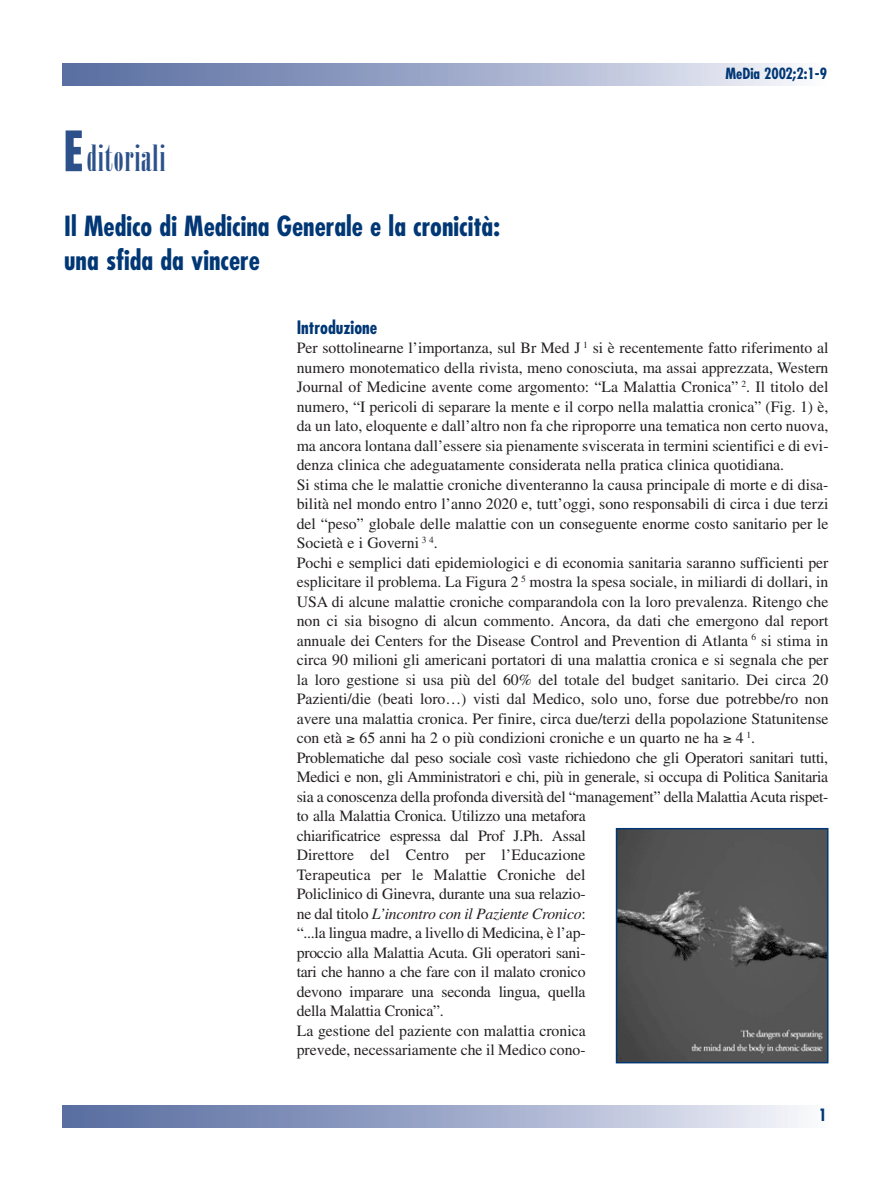
<style>
.page{position:relative;width:893px;height:1190px;background:#fff}
.page>*{position:absolute;margin:0;border:0;box-sizing:border-box;transform-origin:0 0}
.t1{font:36px "Onyx";letter-spacing:.03em;color:#2c518a}
.t2{font:700 condensed 27px/34.2px "Futura";color:#013775}
.t3{font:700 condensed 18px "Futura";color:#013775}
.t4{font:700 condensed 16.5px "Futura";color:#013775}
.t5{font:15.75px/19.5px "Times";color:#231f20}
.t6{font:700 condensed 15px "Futura";color:#013775}
.s1{font-family:"Futura";font-weight:700;font-stretch:condensed;font-size:54px}
.s2{font-style:italic}
</style>
<div class="page">
<div style="left:63px;top:64px;width:765px;height:21px;background:linear-gradient(to right,#51679d,#f3f3fa)"></div>
<div style="left:63px;top:1106px;width:765px;height:21px;background:linear-gradient(to right,#50669d,#f1f2f9)"></div>
<img style="left:618px;top:831px;width:207px;height:229px">
<div style="left:615px;top:828px;width:213px;height:235px;border:2px solid #013775"></div>
<h1 class="t1" style="left:63px;top:145px;width:104px"><span class="s1">E</span>ditoriali</h1>
<h2 class="t2" style="left:64px;top:211px;width:437px">Il Medico di Medicina Generale e la cronicità: una sfida da vincere</h2>
<p class="t6" style="left:725px;top:66px;width:103px">MeDia 2002;2:1-9</p>
<p class="t3" style="left:297px;top:319px;width:82px">Introduzione</p>
<p class="t5" style="left:297px;top:339px;width:533px">Per sottolinearne l’importanza, sul Br Med J <sup>1</sup> si è recentemente fatto riferimento al numero monotematico della rivista, meno conosciuta, ma assai apprezzata, Western Journal of Medicine avente come argomento: “La Malattia Cronica” <sup>2</sup>. Il titolo del numero, “I pericoli di separare la mente e il corpo nella malattia cronica” (Fig. 1) è, da un lato, eloquente e dall’altro non fa che riproporre una tematica non certo nuova, ma ancora lontana dall’essere sia pienamente sviscerata in termini scientifici e di evi&shy;denza clinica che adeguatamente considerata nella pratica clinica quotidiana.<br>Si stima che le malattie croniche diventeranno la causa principale di morte e di disa&shy;bilità nel mondo entro l’anno 2020 e, tutt’oggi, sono responsabili di circa i due terzi del “peso” globale delle malattie con un conseguente enorme costo sanitario per le Società e i Governi <sup>3</sup> <sup>4</sup>.<br>Pochi e semplici dati epidemiologici e di economia sanitaria saranno sufficienti per esplicitare il problema. La Figura 2 <sup>5</sup> mostra la spesa sociale, in miliardi di dollari, in USA di alcune malattie croniche comparandola con la loro prevalenza. Ritengo che non ci sia bisogno di alcun commento. Ancora, da dati che emergono dal report annuale dei Centers for the Disease Control and Prevention di Atlanta <sup>6</sup> si stima in circa 90 milioni gli americani portatori di una malattia cronica e si segnala che per la loro gestione si usa più del 60% del totale del budget sanitario. Dei circa 20<br>Pazienti/die (beati loro…) visti dal Medico, solo uno, forse due potrebbe/ro non avere una malattia cronica. Per finire, circa due/terzi della popolazione Statunitense con età ≥ 65 anni ha 2 o più condizioni croniche e un quarto ne ha ≥ 4 <sup>1</sup>.<br>Problematiche dal peso sociale così vaste richiedono che gli Operatori sanitari tutti, Medici e non, gli Amministratori e chi, più in generale, si occupa di Politica Sanitaria sia a conoscenza della profonda diversità del “management” della Malattia Acuta rispet&shy;to alla Malattia Cronica. Utilizzo una metafora<br>chiarificatrice espressa dal Prof J.Ph. Assal<br>Direttore del Centro per l’Educazione<br>Terapeutica per le Malattie Croniche del<br>Policlinico di Ginevra, durante una sua relazio-<br>ne dal titolo <span class="s2">L’incontro con il Paziente Cronico</span>:<br>“...la lingua madre, a livello di Medicina, è l’ap-<br>proccio alla Malattia Acuta. Gli operatori sani-<br>tari che hanno a che fare con il malato cronico<br>devono imparare una seconda lingua, quella<br>della Malattia Cronica”.<br>La gestione del paziente con malattia cronica<br>prevede, necessariamente che il Medico cono-</p>
<p class="t4" style="left:818px;top:1107px;width:10px">1</p>
</div>
